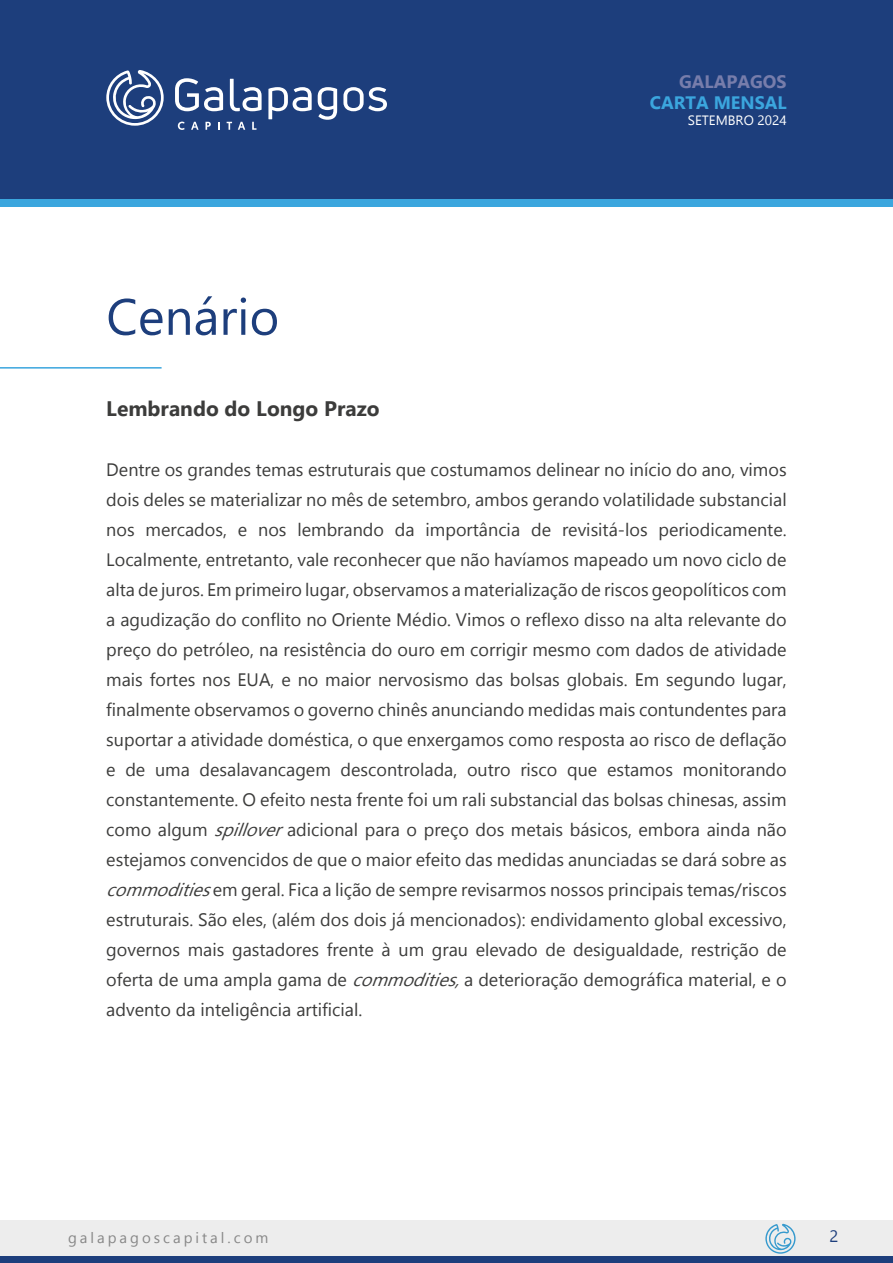
<style>
.page{position:relative;width:893px;height:1263px;background:#fff}
.page>*{position:absolute;margin:0;border:0;box-sizing:border-box;transform-origin:0 0}
.t1{font:51px "Gadugi";color:#1d3e7c}
.t2{font:700 21px "Gadugi";color:#3c3c3b}
.t3{font:18px/30px "Gadugi";color:#3c3c3b;text-align:justify}
.t4{font:700 18px "Gadugi";color:#3ba6de}
.t5{font:700 18px "Gadugi";color:#777dab}
.t6{font:16.5px "Gadugi";color:#1d3e7c}
.t7{font:15px "Gadugi";letter-spacing:.2em;color:#878787}
.t8{font:13.5px "Gadugi";color:#fff}
.s1{font-style:italic}
</style>
<div class="page">
<div style="left:0;top:0;width:893px;height:200px;background:#1d3e7c"></div>
<div style="left:0;top:200px;width:893px;height:7px;background:#3ba6de"></div>
<svg style="left:178px;top:122px;width:7px;height:8px"></svg>
<svg style="left:191px;top:122px;width:8px;height:8px"></svg>
<svg style="left:205px;top:122px;width:6px;height:8px"></svg>
<svg style="left:218px;top:122px;width:2px;height:8px"></svg>
<svg style="left:227px;top:122px;width:5px;height:8px"></svg>
<svg style="left:238px;top:122px;width:7px;height:8px"></svg>
<svg style="left:252px;top:122px;width:4px;height:8px"></svg>
<svg style="left:106px;top:70px;width:58px;height:56px"></svg>
<svg style="left:175px;top:78px;width:48px;height:33px"></svg>
<svg style="left:230px;top:79px;width:32px;height:32px"></svg>
<svg style="left:268px;top:87px;width:44px;height:32px"></svg>
<svg style="left:318px;top:87px;width:19px;height:33px"></svg>
<svg style="left:343px;top:87px;width:44px;height:24px"></svg>
<div style="left:0;top:1220px;width:893px;height:43px;background:#ededed"></div>
<div style="left:0;top:1256px;width:893px;height:7px;background:#1d3e7c"></div>
<svg style="left:765px;top:1224px;width:31px;height:30px"></svg>
<hr style="left:0;top:367px;width:162px;height:2px;background:#3ba6de">
<h1 class="t1" style="left:106px;top:286px;width:175px">Cenário</h1>
<p class="t2" style="left:106px;top:396px;width:275px">Lembrando do Longo Prazo</p>
<p class="t5" style="left:679px;top:70px;width:109px">GALAPAGOS</p>
<p class="t4" style="left:650px;top:92px;width:138px">CARTA MENSAL</p>
<p class="t8" style="left:688px;top:112px;width:100px">SETEMBRO 2024</p>
<p class="t3" style="left:106px;top:454px;width:682px">Dentre os grandes temas estruturais que costumamos delinear no início do ano, vimos dois deles se materializar no mês de setembro, ambos gerando volatilidade substancial nos mercados, e nos lembrando da importância de revisitá-los periodicamente.<br>Localmente, entretanto, vale reconhecer que não havíamos mapeado um novo ciclo de alta de juros. Em primeiro lugar, observamos a materialização de riscos geopolíticos com a agudização do conflito no Oriente Médio. Vimos o reflexo disso na alta relevante do preço do petróleo, na resistência do ouro em corrigir mesmo com dados de atividade mais fortes nos EUA, e no maior nervosismo das bolsas globais. Em segundo lugar, finalmente observamos o governo chinês anunciando medidas mais contundentes para suportar a atividade doméstica, o que enxergamos como resposta ao risco de deflação e de uma desalavancagem descontrolada, outro risco que estamos monitorando constantemente. O efeito nesta frente foi um rali substancial das bolsas chinesas, assim como algum <span class="s1">spillover</span>adicional para o preço dos metais básicos, embora ainda não estejamos convencidos de que o maior efeito das medidas anunciadas se dará sobre as <span class="s1">commodities</span>em geral. Fica a lição de sempre revisarmos nossos principais temas/riscos estruturais. São eles, (além dos dois já mencionados): endividamento global excessivo, governos mais gastadores frente à um grau elevado de desigualdade, restrição de oferta de uma ampla gama de <span class="s1">commodities,</span>a deterioração demográfica material, e o advento da inteligência artificial.</p>
<p class="t7" style="left:68px;top:1229px;width:202px">galapagoscapital.com</p>
<p class="t6" style="left:829px;top:1226px;width:10px">2</p>
</div>
